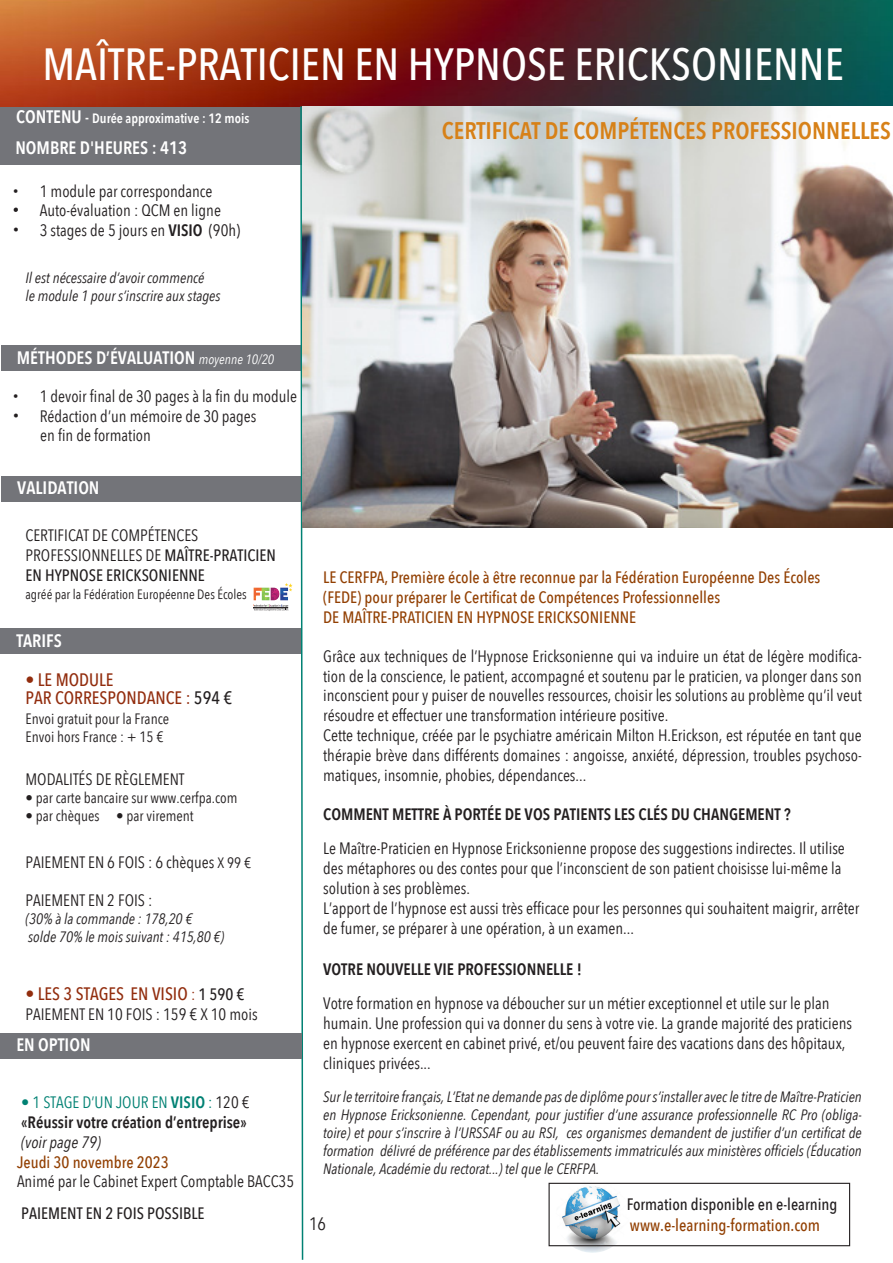
<style>
.page{position:relative;width:893px;height:1263px;background:#fff}
.page>*{position:absolute;margin:0;border:0;box-sizing:border-box;transform-origin:0 0}
.Titre_formation{font:500 45px "Avenir Next Condensed";color:#fff}
.Titre_formation-2{font:600 24px "Avenir Next Condensed";color:#d78118}
.BLOC_page_paire{font:600 18px "Avenir Next Condensed";color:#fff}
.BLOC_page_paire-2{font:500 18px "Avenir Next Condensed";color:#922d0e}
.t1{font:18px "Avenir Next Condensed";color:#231f20}
.t2{font:500 16.8px "Avenir Next Condensed";color:#924003}
.BLOC_page_paire-3{font:16.5px/19.8px "Avenir Next Condensed";color:#231f20}
.BLOC_page_paire-4{font:500 16.5px/19.8px "Avenir Next Condensed";color:#924003}
.BLOC_page_paire-5{font:600 16.5px "Avenir Next Condensed";color:#231f20}
.BLOC_page_paire-6{font:500 16.5px "Avenir Next Condensed";color:#231f20}
.t3{font:16.5px "Avenir Next Condensed";color:#008173}
.BLOC_page_paire-7{font:italic 16.5px "Avenir Next Condensed";color:#231f20}
.BLOC_page_paire-8{font:italic 15px/18px "Avenir Next Condensed";color:#231f20;text-align:justify}
.BLOC_page_paire-9{font:15px "Avenir Next Condensed";color:#231f20}
.BLOC_page_paire-10{font:13.5px "Avenir Next Condensed";color:#231f20}
.t4{font:600 13.5px "Avenir Next Condensed";color:#fff}
.s1{font-size:18px}
.s2{font-size:16.5px}
.s3{font-family:"Helvetica"}
.s4{font-family:"Helvetica";font-size:18px}
.s5{font-weight:600}
.s6{font-weight:400;font-style:italic;font-size:13.5px}
.s7{font-weight:500}
.s8{color:#231f20}
.s9{font-size:15px}
.s10{font-weight:400;font-size:16.5px}
.s11{font-size:16.5px;color:#231f20}
</style>
<div class="page">
<div style="left:0;top:628px;width:302px;height:26px;background:#737479"></div>
<div style="left:1px;top:476px;width:300px;height:25px;background:#737479"></div>
<div style="left:1px;top:345px;width:302px;height:26px;background:#737479"></div>
<div style="left:0;top:105px;width:307px;height:60px;background:#737479"></div>
<img style="left:0;top:0;width:893px;height:106px">
<img style="left:254px;top:587px;width:34px;height:13px">
<svg style="left:285px;top:583px;width:8px;height:8px"></svg>
<svg style="left:254px;top:604px;width:34px;height:7px"></svg>
<svg style="left:300px;top:105px;width:4px;height:1155px"></svg>
<img style="left:556px;top:1179px;width:73px;height:74px;border-radius:37px">
<div style="left:549px;top:1183px;width:301px;height:63px;border:1px solid #231f20"></div>
<div style="left:0;top:1033px;width:302px;height:25px;background:#737479"></div>
<img style="left:303px;top:106px;width:590px;height:421px">
<p class="Titre_formation" style="left:43px;top:37px;width:803px">MAÎTRE-PRATICIEN EN HYPNOSE ERICKSONIENNE</p>
<p class="t4" style="left:16px;top:107px;width:235px"><span class="s1">CONTENU</span> <span class="s2">-</span> Durée approximative : 12 mois</p>
<p class="BLOC_page_paire" style="left:15px;top:132px;width:173px">NOMBRE D'HEURES : 413</p>
<p class="BLOC_page_paire-3" style="left:13px;top:180px;width:201px"><span class="s3">•</span> 1 module par correspondance</p>
<p class="BLOC_page_paire-3" style="left:13px;top:200px;width:210px"><span class="s4">•</span> Auto-évaluation : QCM en ligne</p>
<p class="BLOC_page_paire-3" style="left:13px;top:220px;width:229px"><span class="s4">•</span> 3 stages de 5 jours en <span class="s5">VISIO</span> (90h)</p>
<p class="BLOC_page_paire-8" style="left:26px;top:269px;width:181px">Il est nécessaire d’avoir commencé</p>
<p class="BLOC_page_paire-8" style="left:26px;top:287px;width:197px">le module 1 pour s’inscrire aux stages</p>
<p class="Titre_formation-2" style="left:442px;top:110px;width:450px">CERTIFICAT DE COMPÉTENCES PROFESSIONNELLES</p>
<p class="BLOC_page_paire" style="left:17px;top:342px;width:259px">MÉTHODES D’ÉVALUATION <span class="s6">moyenne 10/20</span></p>
<p class="BLOC_page_paire-3" style="left:13px;top:385px;width:286px"><span class="s3">•</span> 1 devoir final de 30 pages à la fin du module</p>
<p class="BLOC_page_paire-3" style="left:13px;top:405px;width:245px"><span class="s4">•</span> Rédaction d’un mémoire de 30 pages</p>
<p class="BLOC_page_paire-3" style="left:40px;top:425px;width:112px">en fin de formation</p>
<p class="BLOC_page_paire" style="left:17px;top:472px;width:84px">VALIDATION</p>
<p class="BLOC_page_paire-3" style="left:26px;top:525px;width:252px">CERTIFICAT DE COMPÉTENCES<br>PROFESSIONNELLES DE <span class="s7">MAÎTRE-PRATICIEN</span></p>
<p class="BLOC_page_paire-6" style="left:26px;top:565px;width:181px">EN HYPNOSE ERICKSONIENNE</p>
<p class="BLOC_page_paire-10" style="left:26px;top:582px;width:223px">agréé par la Fédération Européenne Des Écoles</p>
<p class="BLOC_page_paire" style="left:16px;top:625px;width:47px">TARIFS</p>
<p class="BLOC_page_paire-2" style="left:26px;top:669px;width:90px">• LE MODULE</p>
<p class="BLOC_page_paire-2" style="left:26px;top:687px;width:208px">PAR CORRESPONDANCE : <span class="s8">594 €</span></p>
<p class="BLOC_page_paire-9" style="left:26px;top:705px;width:145px">Envoi gratuit pour la France</p>
<p class="BLOC_page_paire-9" style="left:26px;top:723px;width:139px">Envoi hors France : + 15 €</p>
<p class="BLOC_page_paire-3" style="left:26px;top:769px;width:161px">MODALITÉS DE RÈGLEMENT</p>
<p class="BLOC_page_paire-9" style="left:26px;top:785px;width:213px">• par carte bancaire sur www.cerfpa.com</p>
<p class="BLOC_page_paire-9" style="left:26px;top:803px;width:170px">• par chèques • par virement</p>
<p class="BLOC_page_paire-3" style="left:26px;top:852px;width:227px">PAIEMENT EN 6 FOIS : 6 chèques <span class="s9">X 99 €</span></p>
<p class="BLOC_page_paire-3" style="left:26px;top:890px;width:128px">PAIEMENT EN 2 FOIS :</p>
<p class="BLOC_page_paire-8" style="left:26px;top:910px;width:168px">(30% à la commande : 178,20 €</p>
<p class="BLOC_page_paire-8" style="left:28px;top:928px;width:197px">solde 70% le mois suivant : 415,80 €)</p>
<p class="BLOC_page_paire-2" style="left:26px;top:983px;width:221px">• LES 3 STAGES EN VISIO <span class="s10">:</span> <span class="s11">1 590 €</span></p>
<p class="BLOC_page_paire-3" style="left:26px;top:1003px;width:234px">PAIEMENT EN 10 FOIS : 159 € X 10 mois</p>
<p class="BLOC_page_paire" style="left:16px;top:1029px;width:76px">EN OPTION</p>
<p class="t3" style="left:21px;top:1088px;width:230px">• 1 STAGE D’UN JOUR EN <span class="s5">VISIO</span> : <span class="s8">120 €</span></p>
<p class="BLOC_page_paire-5" style="left:21px;top:1108px;width:227px">«Réussir votre création d’entreprise»</p>
<p class="BLOC_page_paire-7" style="left:21px;top:1132px;width:81px">(voir page 79)</p>
<p class="BLOC_page_paire-4" style="left:17px;top:1152px;width:153px">Jeudi 30 novembre 2023</p>
<p class="BLOC_page_paire-3" style="left:17px;top:1171px;width:279px">Animé par le Cabinet Expert Comptable BACC35</p>
<p class="BLOC_page_paire-6" style="left:21px;top:1203px;width:185px">PAIEMENT EN 2 FOIS POSSIBLE</p>
<p class="BLOC_page_paire-4" style="left:323px;top:568px;width:499px">LE CERFPA, Première école à être reconnue par la Fédération Européenne Des Écoles (FEDE) pour préparer le Certificat de Compétences Professionnelles</p>
<p class="BLOC_page_paire-4" style="left:323px;top:607px;width:315px">DE MAÎTRE-PRATICIEN EN HYPNOSE ERICKSONIENNE</p>
<p class="BLOC_page_paire-3" style="left:323px;top:645px;width:540px;text-align:justify">Grâce aux techniques de l’Hypnose Ericksonienne qui va induire un état de légère modifica&shy;tion de la conscience, le patient, accompagné et soutenu par le praticien, va plonger dans son inconscient pour y puiser de nouvelles ressources, choisir les solutions au problème qu’il veut résoudre et effectuer une transformation intérieure positive.</p>
<p class="BLOC_page_paire-3" style="left:323px;top:724px;width:540px;text-align:justify">Cette technique, créée par le psychiatre américain Milton H.Erickson, est réputée en tant que thérapie brève dans différents domaines : angoisse, anxiété, dépression, troubles psychoso&shy;matiques, insomnie, phobies, dépendances...</p>
<p class="BLOC_page_paire-5" style="left:323px;top:800px;width:469px">COMMENT METTRE À PORTÉE DE VOS PATIENTS LES CLÉS DU CHANGEMENT ?</p>
<p class="BLOC_page_paire-3" style="left:323px;top:838px;width:523px">Le Maître-Praticien en Hypnose Ericksonienne propose des suggestions indirectes. Il utilise des métaphores ou des contes pour que l’inconscient de son patient choisisse lui-même la solution à ses problèmes.</p>
<p class="BLOC_page_paire-3" style="left:323px;top:897px;width:538px">L’apport de l’hypnose est aussi très efficace pour les personnes qui souhaitent maigrir, arrêter de fumer, se préparer à une opération, à un examen...</p>
<p class="BLOC_page_paire-5" style="left:323px;top:955px;width:260px">VOTRE NOUVELLE VIE PROFESSIONNELLE !</p>
<p class="BLOC_page_paire-3" style="left:323px;top:993px;width:530px">Votre formation en hypnose va déboucher sur un métier exceptionnel et utile sur le plan humain. Une profession qui va donner du sens à votre vie. La grande majorité des praticiens en hypnose exercent en cabinet privé, et/ou peuvent faire des vacations dans des hôpitaux, cliniques privées...</p>
<p class="BLOC_page_paire-8" style="left:323px;top:1087px;width:540px">Sur le territoire français, L’Etat ne demande pas de diplôme pour s’installer avec le titre de Maître-Praticien en Hypnose Ericksonienne. Cependant, pour justifier d’une assurance professionnelle RC Pro (obliga&shy;toire) et pour s’inscrire à l’URSSAF ou au RSI, ces organismes demandent de justifier d’un certificat de formation délivré de préférence par des établissements immatriculés aux ministères officiels (Éducation Nationale, Académie du rectorat...) tel que le CERFPA.</p>
<p class="t1" style="left:309px;top:1208px;width:18px">16</p>
<p class="BLOC_page_paire-6" style="left:627px;top:1194px;width:212px">Formation disponible en e-learning</p>
<p class="t2" style="left:630px;top:1214px;width:192px">www.e-learning-formation.com</p>
</div>
